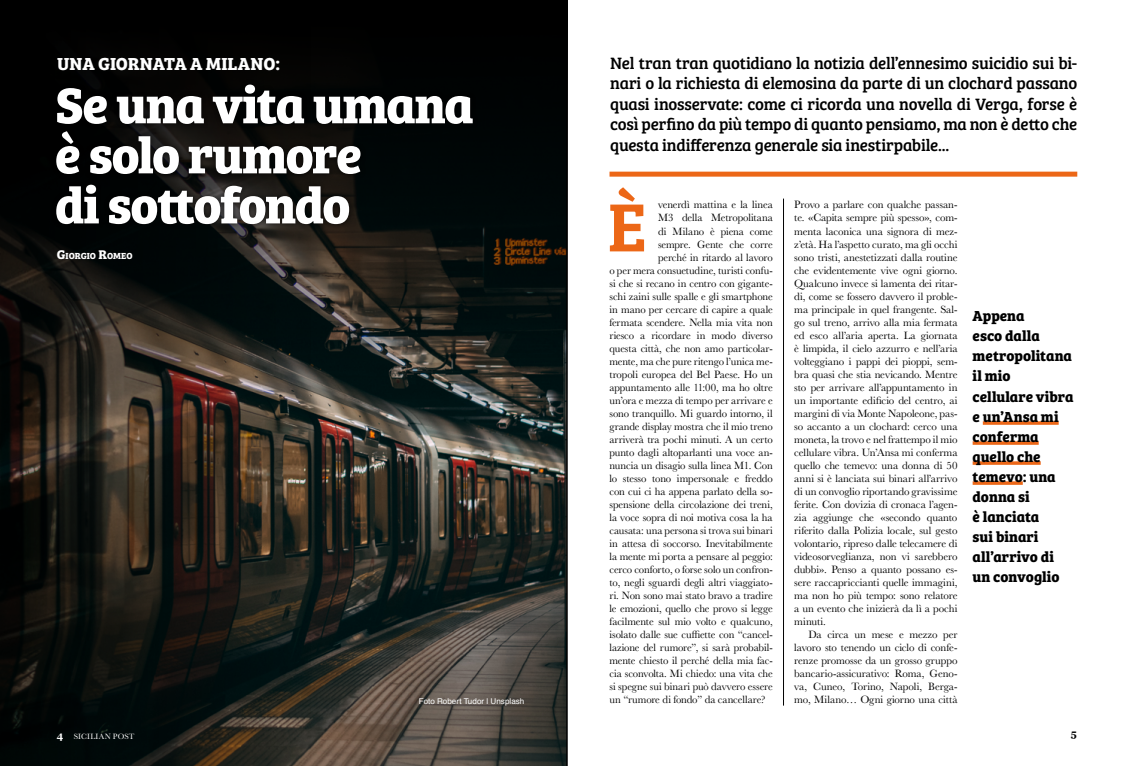
<style>
.page{position:relative;width:1134px;height:766px;background:#fff}
.page>*{position:absolute;margin:0;border:0;box-sizing:border-box;transform-origin:0 0}
.t1{font:70.3px "Bree Serif Sb";color:#ec6717}
.t2{font:700 52px/50px "Bree Serif";letter-spacing:-.03em;color:#fff}
.t3{font:700 18px "Bree Serif";letter-spacing:-.005em;color:#fff}
.t4{font:17px/20.4px "Bree Serif";letter-spacing:-.01em;color:#000;text-align:justify}
.t5{font:700 15px/20px "Bree Serif";color:#000}
.t6{font:11px/13px "Baskerville";letter-spacing:-.005em;color:#000;text-align:justify}
.t7{font:700 10px "Georgia";color:#000}
.t8{font:700 9.1px "Bree Serif";letter-spacing:-.005em;color:#fff}
.t9{font:8px "Helvetica";color:#fff}
.t10{font:8px "Baskerville";letter-spacing:.025em;color:#fff}
.s1{font-size:13px}
.s2{font-family:"Georgia";font-weight:700;font-size:10px}
</style>
<div class="page">
<hr style="left:783px;top:198px;width:1px;height:507px;background:#000">
<hr style="left:983px;top:421px;width:76px;height:3px;background:#ec6717">
<hr style="left:973px;top:441px;width:66px;height:3px;background:#ec6717">
<hr style="left:973px;top:461px;width:68px;height:3px;background:#ec6717">
<hr style="left:973px;top:481px;width:50px;height:3px;background:#ec6717">
<div style="left:609px;top:171px;width:468px;height:5px;background:#ec6717"></div>
<img style="left:310px;top:425px;width:257px;height:340px">
<svg style="left:310px;top:0;width:257px;height:425px;background:#161916"></svg>
<img style="left:0;top:0;width:310px;height:765px">
<div style="left:51px;top:79px;width:427px;height:150px;background:#000;opacity:.75"></div>
<hr style="left:567px;top:0;width:1px;height:765px;background:#000">
<h3 class="t3" style="left:57px;top:49px;width:224px">UNA GIORNATA A MILANO:</h3>
<h2 class="t2" style="left:55px;top:77px;width:420px">Se una vita umana è solo rumore<br>di sottofondo</h2>
<p class="t8" style="left:57px;top:249px;width:77px"><span class="s1">G</span>IORGIO <span class="s1">R</span>OMEO</p>
<p class="t9" style="left:419px;top:697px;width:107px">Foto Robert Tudor | Unsplash</p>
<p class="t4" style="left:610px;top:52px;width:469px">Nel tran tran quotidiano la notizia dell’ennesimo suicidio sui bi&shy;nari o la richiesta di elemosina da parte di un clochard passano quasi inosservate: come ci ricorda una novella di Verga, forse è così perfino da più tempo di quanto pensiamo, ma non è detto che questa indifferenza generale sia inestirpabile...</p>
<h1 class="t1" style="left:607px;top:173px;width:41px">È</h1>
<p class="t6" style="left:658px;top:198px;width:116px">venerdì mattina e la linea</p>
<p class="t6" style="left:658px;top:211px;width:116px">M3 della Metropolitana</p>
<p class="t6" style="left:658px;top:224px;width:116px">di Milano è piena come</p>
<p class="t6" style="left:658px;top:237px;width:116px">sempre. Gente che corre</p>
<p class="t6" style="left:658px;top:250px;width:116px">perché in ritardo al lavoro</p>
<p class="t6" style="left:609px;top:263px;width:165px">o per mera consuetudine, turisti confu-</p>
<p class="t6" style="left:609px;top:276px;width:165px">si che si recano in centro con gigante-</p>
<p class="t6" style="left:609px;top:289px;width:165px">schi zaini sulle spalle e gli smartphone</p>
<p class="t6" style="left:609px;top:302px;width:165px">in mano per cercare di capire a quale</p>
<p class="t6" style="left:609px;top:315px;width:165px">fermata scendere. Nella mia vita non</p>
<p class="t6" style="left:609px;top:328px;width:165px">riesco a ricordare in modo diverso</p>
<p class="t6" style="left:609px;top:341px;width:165px">questa città, che non amo particolar-</p>
<p class="t6" style="left:609px;top:354px;width:165px">mente, ma che pure ritengo l’unica me-</p>
<p class="t6" style="left:609px;top:367px;width:165px">tropoli europea del Bel Paese. Ho un</p>
<p class="t6" style="left:609px;top:380px;width:165px">appuntamento alle 11:00, ma ho oltre</p>
<p class="t6" style="left:609px;top:393px;width:165px">un’ora e mezza di tempo per arrivare e</p>
<p class="t6" style="left:609px;top:406px;width:165px">sono tranquillo. Mi guardo intorno, il</p>
<p class="t6" style="left:609px;top:419px;width:165px">grande display mostra che il mio treno</p>
<p class="t6" style="left:609px;top:432px;width:165px">arriverà tra pochi minuti. A un certo</p>
<p class="t6" style="left:609px;top:445px;width:165px">punto dagli altoparlanti una voce an-</p>
<p class="t6" style="left:609px;top:458px;width:165px">nuncia un disagio sulla linea M1. Con</p>
<p class="t6" style="left:609px;top:471px;width:165px">lo stesso tono impersonale e freddo</p>
<p class="t6" style="left:609px;top:484px;width:165px">con cui ci ha appena parlato della so-</p>
<p class="t6" style="left:609px;top:497px;width:165px">spensione della circolazione dei treni,</p>
<p class="t6" style="left:609px;top:510px;width:165px">la voce sopra di noi motiva cosa la ha</p>
<p class="t6" style="left:609px;top:523px;width:165px">causata: una persona si trova sui binari</p>
<p class="t6" style="left:609px;top:536px;width:165px">in attesa di soccorso. Inevitabilmente</p>
<p class="t6" style="left:609px;top:549px;width:165px">la mente mi porta a pensare al peggio:</p>
<p class="t6" style="left:609px;top:562px;width:165px">cerco conforto, o forse solo un confron-</p>
<p class="t6" style="left:609px;top:575px;width:165px">to, negli sguardi degli altri viaggiato-</p>
<p class="t6" style="left:609px;top:588px;width:165px">ri. Non sono mai stato bravo a tradire</p>
<p class="t6" style="left:609px;top:601px;width:165px">le emozioni, quello che provo si legge</p>
<p class="t6" style="left:609px;top:614px;width:165px">facilmente sul mio volto e qualcuno,</p>
<p class="t6" style="left:609px;top:627px;width:165px">isolato dalle sue cuffiette con “cancel-</p>
<p class="t6" style="left:609px;top:640px;width:165px">lazione del rumore”, si sarà probabil-</p>
<p class="t6" style="left:609px;top:653px;width:165px">mente chiesto il perché della mia fac-</p>
<p class="t6" style="left:609px;top:666px;width:165px">cia sconvolta. Mi chiedo: una vita che</p>
<p class="t6" style="left:609px;top:679px;width:165px">si spegne sui binari può davvero essere</p>
<p class="t6" style="left:609px;top:692px;width:157px">un “rumore di fondo” da cancellare?</p>
<p class="t6" style="left:794px;top:198px;width:165px">Provo a parlare con qualche passan&shy;te. «Capita sempre più spesso», com&shy;menta laconica una signora di mez&shy;z’età. Ha l’aspetto curato, ma gli occhi sono tristi, anestetizzati dalla routine che evidentemente vive ogni giorno.<br>Qualcuno invece si lamenta dei ritar&shy;di, come se fossero davvero il proble&shy;ma principale in quel frangente. Sal&shy;go sul treno, arrivo alla mia fermata ed esco all’aria aperta. La giornata è limpida, il cielo azzurro e nell’aria volteggiano i pappi dei pioppi, sem&shy;bra quasi che stia nevicando. Mentre sto per arrivare all’appuntamento in un importante edificio del centro, ai margini di via Monte Napoleone, pas&shy;so accanto a un clochard: cerco una moneta, la trovo e nel frattempo il mio cellulare vibra. Un’Ansa mi conferma quello che temevo: una donna di 50 anni si è lanciata sui binari all’arrivo di un convoglio riportando gravissime ferite. Con dovizia di cronaca l’agen&shy;zia aggiunge che «secondo quanto riferito dalla Polizia locale, sul gesto volontario, ripreso dalle telecamere di videosorveglianza, non vi sarebbero dubbi». Penso a quanto possano es&shy;sere raccapriccianti quelle immagini, ma non ho più tempo: sono relatore a un evento che inizierà da lì a pochi minuti.</p>
<p class="t6" style="left:794px;top:627px;width:165px;text-indent:14px">Da circa un mese e mezzo per lavoro sto tenendo un ciclo di confe&shy;renze promosse da un grosso gruppo bancario-assicurativo: Roma, Geno&shy;va, Cuneo, Torino, Napoli, Berga&shy;mo, Milano… Ogni giorno una città</p>
<h3 class="t5" style="left:973px;top:305px;width:102px">Appena<br>esco dalla metropolitana il mio cellulare vibra e un’Ansa mi conferma quello che temevo: una donna si<br>è lanciata<br>sui binari all’arrivo di un convoglio</h3>
<p class="t10" style="left:57px;top:731px;width:79px"><span class="s2">4</span> SICILIAN POST</p>
<p class="t7" style="left:1071px;top:728px;width:8px">5</p>
</div>
